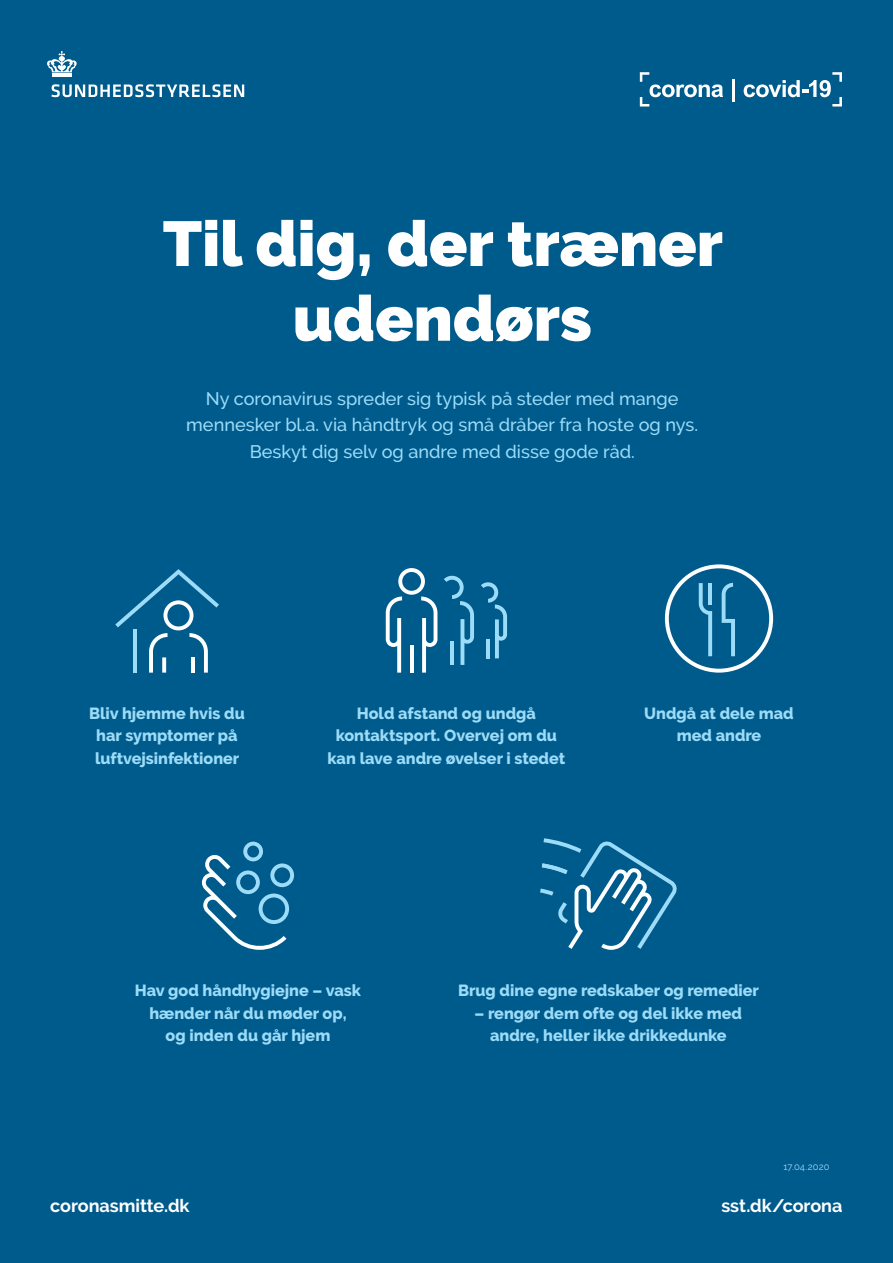
<style>
.page{position:relative;width:893px;height:1263px;background:#005b8d}
.page>*{position:absolute;margin:0;border:0;box-sizing:border-box;transform-origin:0 0}
.t1{font:900 63.15px/74.7px "Raleway";color:#fff;text-align:center}
.t2{font:500 18.15px/26.1px "Raleway";color:#9cdcf8;text-align:center}
.t3{font:700 18px "Raleway";color:#fff}
.t4{font:800 16.05px/22px "Raleway";color:#9cdcf8;text-align:center}
.t5{font:9.45px "Raleway";letter-spacing:.01em;color:#9cdcf8}
</style>
<div class="page">
<svg style="left:640px;top:72px;width:83px;height:35px"></svg>
<hr style="left:732px;top:80px;width:3px;height:22px;background:#fff">
<svg style="left:744px;top:72px;width:98px;height:35px"></svg>
<hr style="left:52px;top:73px;width:20px;height:4px;background:#fff">
<svg style="left:47px;top:51px;width:30px;height:21px"></svg>
<svg style="left:51px;top:84px;width:193px;height:13px"></svg>
<svg style="left:115px;top:569px;width:104px;height:104px"></svg>
<svg style="left:386px;top:568px;width:51px;height:105px"></svg>
<svg style="left:444px;top:575px;width:30px;height:90px"></svg>
<hr style="left:450px;top:642px;width:4px;height:23px;background:#9cdcf8">
<svg style="left:481px;top:582px;width:26px;height:76px"></svg>
<hr style="left:486px;top:639px;width:4px;height:19px;background:#9cdcf8">
<svg style="left:202px;top:842px;width:92px;height:108px"></svg>
<svg style="left:540px;top:838px;width:137px;height:112px"></svg>
<svg style="left:665px;top:564px;width:108px;height:109px"></svg>
<h1 class="t1" style="left:163px;top:207px;width:562px">Til dig, der træner udendørs</h1>
<p class="t2" style="left:186px;top:386px;width:513px">Ny coronavirus spreder sig typisk på steder med mange mennesker bl.a. via håndtryk og små dråber fra hoste og nys.<br>Beskyt dig selv og andre med disse gode råd.</p>
<p class="t4" style="left:89px;top:703px;width:157px">Bliv hjemme hvis du har symptomer på luftvejsinfektioner</p>
<p class="t4" style="left:328px;top:703px;width:239px">Hold afstand og undgå kontaktsport. Overvej om du kan lave andre øvelser i stedet</p>
<p class="t4" style="left:644px;top:703px;width:151px">Undgå at dele mad med andre</p>
<p class="t4" style="left:135px;top:980px;width:228px">Hav god håndhygiejne – vask hænder når du møder op,<br>og inden du går hjem</p>
<p class="t4" style="left:458px;top:980px;width:303px">Brug dine egne redskaber og remedier</p>
<p class="t4" style="left:475px;top:1002px;width:269px">– rengør dem ofte og del ikke med andre, heller ikke drikkedunke</p>
<p class="t5" style="left:783px;top:1161px;width:47px">17.04.2020</p>
<p class="t3" style="left:50px;top:1195px;width:141px">coronasmitte.dk</p>
<p class="t3" style="left:721px;top:1195px;width:123px">sst.dk/corona</p>
</div>
